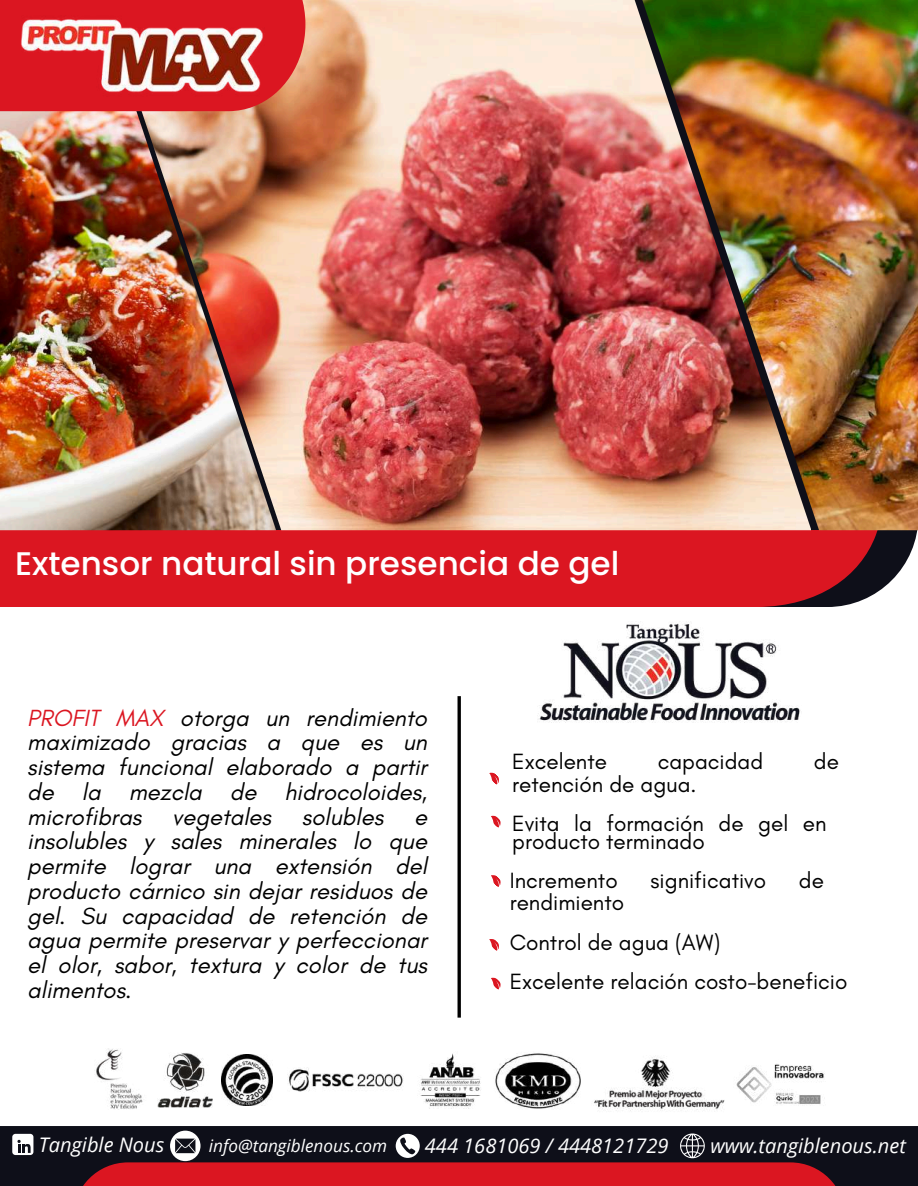
<style>
.page{position:relative;width:918px;height:1186px;background:#fff}
.page>*{position:absolute;margin:0;border:0;box-sizing:border-box;transform-origin:0 0}
.t1{font:500 32.7px "Poppins";color:#fff}
.t2{font:italic 23.85px/24.8px "Glacial Indifference";color:#000;text-align:justify}
.t3{font:22.5px/39.3px "Glacial Indifference";color:#000}
.t4{font:italic 20.1px "Open Sans";color:#fff}
.t5{font:italic 17.25px "Open Sans";color:#fff}
.s1{color:#db1621}
</style>
<div class="page">
<div style="left:0;top:530px;width:882px;height:77px;background:#db1621"></div>
<img style="left:275px;top:0;width:367px;height:530px">
<img style="left:0;top:111px;width:275px;height:419px">
<img style="left:642px;top:0;width:276px;height:530px">
<div style="left:0;top:0;width:305px;height:111px;background:#db1621"></div>
<img style="left:21px;top:18px;width:242px;height:75px">
<div style="left:0;top:1126px;width:918px;height:60px;background:#0e0f19"></div>
<div style="left:73px;top:1162px;width:772px;height:24px;background:#db1621"></div>
<img style="left:96px;top:1048px;width:47px;height:61px">
<img style="left:158px;top:1053px;width:55px;height:55px">
<img style="left:594px;top:1057px;width:131px;height:54px">
<img style="left:420px;top:1053px;width:61px;height:55px">
<img style="left:289px;top:1068px;width:114px;height:24px">
<img style="left:222px;top:1054px;width:51px;height:51px">
<img style="left:736px;top:1064px;width:89px;height:40px">
<img style="left:495px;top:1053px;width:86px;height:56px">
<div style="left:12px;top:1134px;width:21px;height:21px;background:#fff;border-radius:3px"></div>
<svg style="left:17px;top:1140px;width:14px;height:13px"></svg>
<svg style="left:396px;top:1134px;width:24px;height:24px"></svg>
<svg style="left:680px;top:1133px;width:25px;height:25px"></svg>
<svg style="left:170px;top:1130px;width:31px;height:31px"></svg>
<img style="left:538px;top:623px;width:263px;height:100px">
<hr style="left:458px;top:696px;width:3px;height:321px;background:#000">
<svg style="left:489px;top:772px;width:10px;height:13px"></svg>
<svg style="left:491px;top:815px;width:10px;height:13px"></svg>
<svg style="left:491px;top:875px;width:10px;height:12px"></svg>
<svg style="left:489px;top:939px;width:10px;height:12px"></svg>
<svg style="left:491px;top:977px;width:10px;height:13px"></svg>
<h1 class="t1" style="left:15px;top:541px;width:606px">Extensor natural sin presencia de gel</h1>
<p class="t2" style="left:27px;top:705px;width:401px"><span class="s1">PROFIT MAX</span> otorga un rendimiento maximizado gracias a que es un sistema funcional elaborado a partir de la mezcla de hidrocoloides, microfibras</p>
<p class="t2" style="left:172px;top:804px;width:100px">vegetales</p>
<p class="t2" style="left:302px;top:804px;width:83px">solubles</p>
<p class="t2" style="left:27px;top:804px;width:401px;text-indent:387px">e insolubles y sales minerales lo que permite lograr una extensión del producto cárnico sin dejar residuos de gel. Su capacidad de retención de agua permite preservar y perfeccionar el olor, sabor, textura y color de tus alimentos.</p>
<p class="t3" style="left:512px;top:742px;width:96px">Excelente</p>
<p class="t3" style="left:658px;top:742px;width:107px">capacidad</p>
<p class="t3" style="left:814px;top:742px;width:27px">de</p>
<p class="t3" style="left:512px;top:764px;width:316px;line-height:38.8px">retención de agua.<br>Evita la formación de gel en</p>
<p class="t3" style="left:510px;top:821px;width:197px">producto terminado<br>Incremento</p>
<p class="t3" style="left:651px;top:860px;width:117px">significativo</p>
<p class="t3" style="left:799px;top:860px;width:27px">de</p>
<p class="t3" style="left:510px;top:883px;width:339px">rendimiento<br>Control de agua (AW)<br>Excelente relación costo-beneficio</p>
<p class="t4" style="left:39px;top:1130px;width:127px">Tangible Nous</p>
<p class="t5" style="left:209px;top:1133px;width:180px">info@tangiblenous.com</p>
<p class="t4" style="left:425px;top:1131px;width:245px">444 1681069 / 4448121729</p>
<p class="t4" style="left:710px;top:1131px;width:197px">www.tangiblenous.net</p>
</div>
